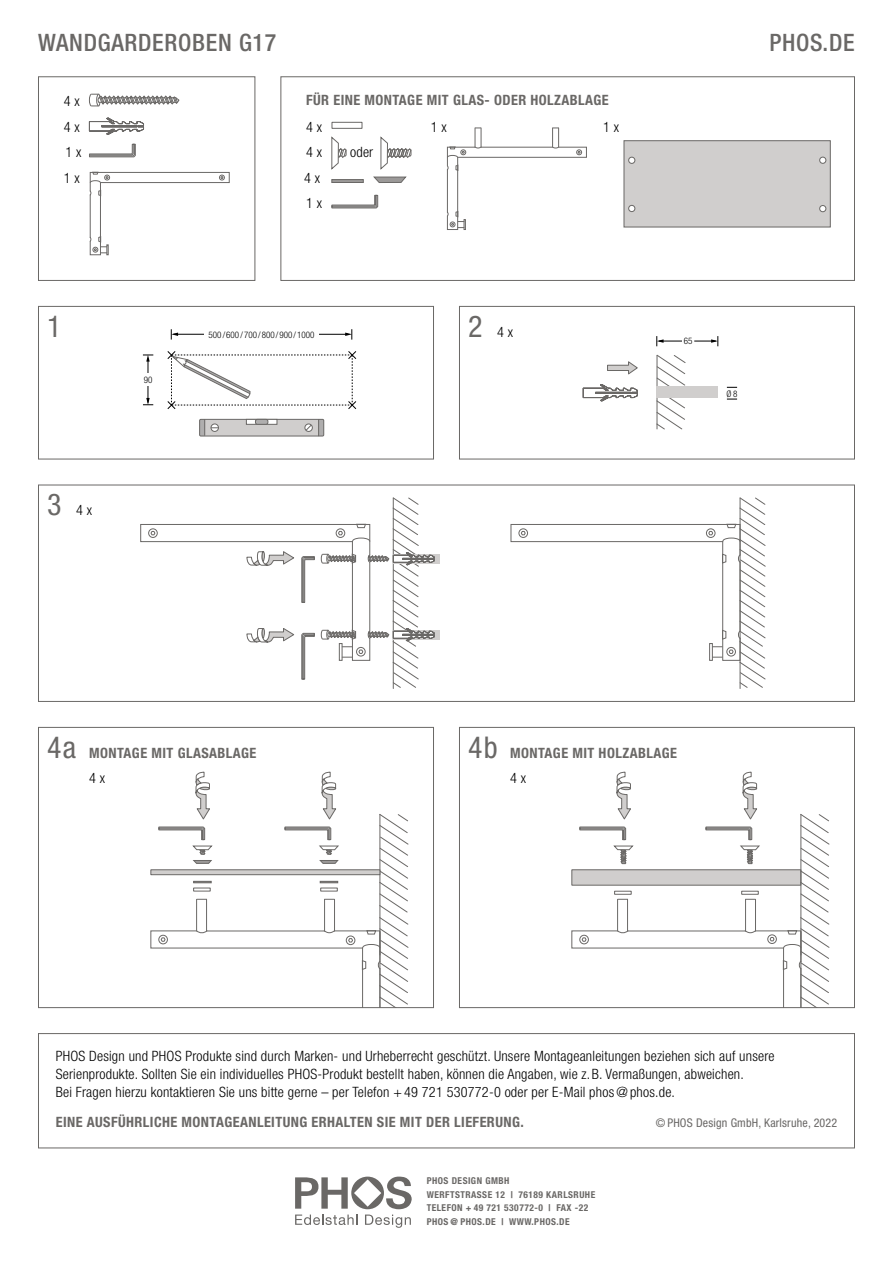
<style>
.page{position:relative;width:893px;height:1263px;background:#fff}
.page>*{position:absolute;margin:0;border:0;box-sizing:border-box;transform-origin:0 0}
.t1{font:condensed 30px "Helvetica Neue LT Std";color:#6a6866}
.t2{font:500 condensed 24px "Helvetica Neue LT Std";letter-spacing:.03em;color:#6a6866}
.t3{font:300 condensed 14.25px/25.5px "Helvetica Neue LT Std";letter-spacing:.015em;color:#000}
.t4{font:700 condensed 14.25px/25.5px "Helvetica Neue LT Std";letter-spacing:.03em;color:#6a6866}
.t5{font:condensed 12px "Helvetica Neue LT Std";letter-spacing:.015em;color:#6a6866}
.t6{font:700 condensed 9.45px/13.5px "Helvetica Neue LT Std";letter-spacing:.05em;color:#6a6866}
.t7{font:300 condensed 9px "Helvetica Neue LT Std";color:#000}
.s1{font-weight:400;font-size:30px;color:#6a6866}
.s2{font-weight:400;font-size:30px}
.s3{font-weight:300;color:#000}
</style>
<div class="page">
<div style="left:624px;top:140px;width:207px;height:87px;background:#d0cecd;border:1px solid #6a6866"></div>
<svg style="left:629px;top:157px;width:6px;height:6px"></svg>
<div style="left:628px;top:157px;width:7px;height:7px;border:1px solid #6a6866;border-radius:50%"></div>
<div style="left:629px;top:205px;width:6px;height:7px;background:#fff;border-radius:50%"></div>
<div style="left:628px;top:205px;width:7px;height:7px;border:1px solid #6a6866;border-radius:50%"></div>
<svg style="left:820px;top:157px;width:6px;height:6px"></svg>
<div style="left:819px;top:157px;width:7px;height:7px;border:1px solid #6a6866;border-radius:50%"></div>
<div style="left:820px;top:205px;width:6px;height:7px;background:#fff;border-radius:50%"></div>
<div style="left:819px;top:205px;width:7px;height:7px;border:1px solid #6a6866;border-radius:50%"></div>
<svg style="left:89px;top:172px;width:141px;height:83px"></svg>
<svg style="left:510px;top:497px;width:256px;height:191px"></svg>
<div style="left:709px;top:643px;width:4px;height:18px;border:1px solid #6a6866"></div>
<svg style="left:434px;top:554px;width:5px;height:9px"></svg>
<svg style="left:434px;top:630px;width:5px;height:9px"></svg>
<svg style="left:140px;top:497px;width:294px;height:191px"></svg>
<div style="left:339px;top:643px;width:3px;height:18px;border:1px solid #6a6866"></div>
<svg style="left:89px;top:94px;width:90px;height:13px"></svg>
<svg style="left:89px;top:118px;width:55px;height:17px"></svg>
<svg style="left:89px;top:144px;width:47px;height:13px"></svg>
<div style="left:38px;top:77px;width:217px;height:204px;border:1px solid #6a6866"></div>
<div style="left:38px;top:306px;width:396px;height:153px;border:1px solid #6a6866"></div>
<div style="left:459px;top:306px;width:396px;height:153px;border:1px solid #6a6866"></div>
<svg style="left:656px;top:336px;width:26px;height:10px"></svg>
<svg style="left:694px;top:336px;width:25px;height:10px"></svg>
<div style="left:657px;top:386px;width:61px;height:12px;background:#d0cecd"></div>
<svg style="left:656px;top:355px;width:30px;height:74px"></svg>
<svg style="left:583px;top:384px;width:55px;height:17px"></svg>
<svg style="left:607px;top:361px;width:31px;height:14px"></svg>
<div style="left:38px;top:485px;width:817px;height:217px;border:1px solid #6a6866"></div>
<svg style="left:295px;top:1176px;width:117px;height:52px"></svg>
<div style="left:200px;top:419px;width:124px;height:17px;background:#d0cecd"></div>
<div style="left:200px;top:419px;width:5px;height:17px;background:#afaeae"></div>
<div style="left:318px;top:419px;width:6px;height:17px;background:#afaeae"></div>
<div style="left:199px;top:419px;width:125px;height:17px;border:1px solid #6a6866"></div>
<svg style="left:204px;top:419px;width:1px;height:17px"></svg>
<svg style="left:318px;top:419px;width:1px;height:17px"></svg>
<div style="left:211px;top:424px;width:8px;height:8px;border:1px solid #6a6866;border-radius:50%"></div>
<div style="left:305px;top:424px;width:8px;height:8px;border:1px solid #6a6866;border-radius:50%"></div>
<svg style="left:305px;top:424px;width:7px;height:7px"></svg>
<svg style="left:246px;top:419px;width:31px;height:6px"></svg>
<div style="left:255px;top:419px;width:13px;height:5px;background:#afaeae;border-radius:2px"></div>
<div style="left:255px;top:419px;width:13px;height:6px;border:1px solid #6a6866;border-radius:2px"></div>
<hr style="left:173px;top:334px;width:175px;height:1px;background:#000">
<svg style="left:171px;top:329px;width:7px;height:11px"></svg>
<svg style="left:345px;top:329px;width:8px;height:11px"></svg>
<div style="left:204px;top:330px;width:115px;height:9px;background:#fff"></div>
<svg style="left:167px;top:351px;width:189px;height:58px"></svg>
<hr style="left:148px;top:359px;width:1px;height:44px;background:#000">
<svg style="left:143px;top:398px;width:10px;height:7px"></svg>
<svg style="left:143px;top:355px;width:10px;height:7px"></svg>
<div style="left:133px;top:373px;width:30px;height:13px;background:#fff"></div>
<div style="left:332px;top:122px;width:30px;height:7px;border:1px solid #6a6866"></div>
<svg style="left:331px;top:136px;width:16px;height:34px"></svg>
<svg style="left:380px;top:136px;width:31px;height:34px"></svg>
<svg style="left:332px;top:179px;width:31px;height:4px"></svg>
<svg style="left:373px;top:177px;width:33px;height:6px"></svg>
<svg style="left:331px;top:195px;width:47px;height:13px"></svg>
<div style="left:281px;top:77px;width:574px;height:204px;border:1px solid #6a6866"></div>
<div style="left:38px;top:1033px;width:817px;height:115px;border:1px solid #6a6866"></div>
<svg style="left:571px;top:772px;width:258px;height:263px"></svg>
<svg style="left:150px;top:772px;width:259px;height:263px"></svg>
<svg style="left:446px;top:128px;width:141px;height:102px"></svg>
<h2 class="t2" style="left:38px;top:28px;width:240px">WANDGARDEROBEN G17</h2>
<h2 class="t2" style="left:769px;top:28px;width:87px">PHOS.DE</h2>
<p class="t3" style="left:64px;top:88px;width:19px;text-align:justify">4 x 4 x 1 x 1 x</p>
<p class="t4" style="left:306px;top:87px;width:304px">FÜR EINE MONTAGE MIT GLAS- ODER HOLZABLAGE</p>
<p class="t3" style="left:306px;top:114px;width:17px">4 x</p>
<p class="t3" style="left:431px;top:114px;width:17px">1 x</p>
<p class="t3" style="left:603px;top:114px;width:17px">1 x</p>
<p class="t3" style="left:306px;top:139px;width:17px">4 x</p>
<p class="t3" style="left:350px;top:139px;width:25px">oder</p>
<p class="t3" style="left:304px;top:165px;width:19px">4 x<br>1 x</p>
<h1 class="t1" style="left:47px;top:309px;width:16px">1</h1>
<p class="t3" style="left:468px;top:319px;width:46px"><span class="s1">2</span> 4 x</p>
<p class="t7" style="left:209px;top:329px;width:107px">500 / 600 / 700 / 800 / 900 / 1000</p>
<p class="t3" style="left:47px;top:497px;width:46px"><span class="s1">3</span> 4 x</p>
<p class="t7" style="left:144px;top:375px;width:10px">90</p>
<p class="t7" style="left:684px;top:335px;width:10px">65</p>
<p class="t7" style="left:727px;top:388px;width:12px">Ø8</p>
<p class="t4" style="left:89px;top:739px;width:169px;text-indent:-42px"><span class="s2">4a</span> MONTAGE MIT GLASABLAGE<br><span class="s3">4 x</span></p>
<p class="t4" style="left:510px;top:739px;width:168px;text-indent:-42px"><span class="s2">4b</span> MONTAGE MIT HOLZABLAGE<br><span class="s3">4 x</span></p>
<p class="t3" style="left:56px;top:1047px;width:720px;line-height:18px">PHOS Design und PHOS Produkte sind durch Marken- und Urheberrecht geschützt. Unsere Montageanleitungen beziehen sich auf unsere<br>Serienprodukte. Sollten Sie ein individuelles PHOS-Produkt bestellt haben, können die Angaben, wie z.B. Vermaßungen, abweichen.<br>Bei Fragen hierzu kontaktieren Sie uns bitte gerne – per Telefon + 49 721 530772-0 oder per E-Mail phos @ phos.de.</p>
<p class="t4" style="left:56px;top:1109px;width:470px">EINE AUSFÜHRLICHE MONTAGEANLEITUNG ERHALTEN SIE MIT DER LIEFERUNG.</p>
<p class="t5" style="left:656px;top:1116px;width:183px">© PHOS Design GmbH, Karlsruhe, 2022</p>
<p class="t6" style="left:427px;top:1174px;width:170px">PHOS DESIGN GMBH<br>WERFTSTRASSE 12 | 76189 KARLSRUHE<br>TELEFON + 49 721 530772-0 | FAX -22<br>PHOS @ PHOS.DE | WWW.PHOS.DE</p>
</div>
